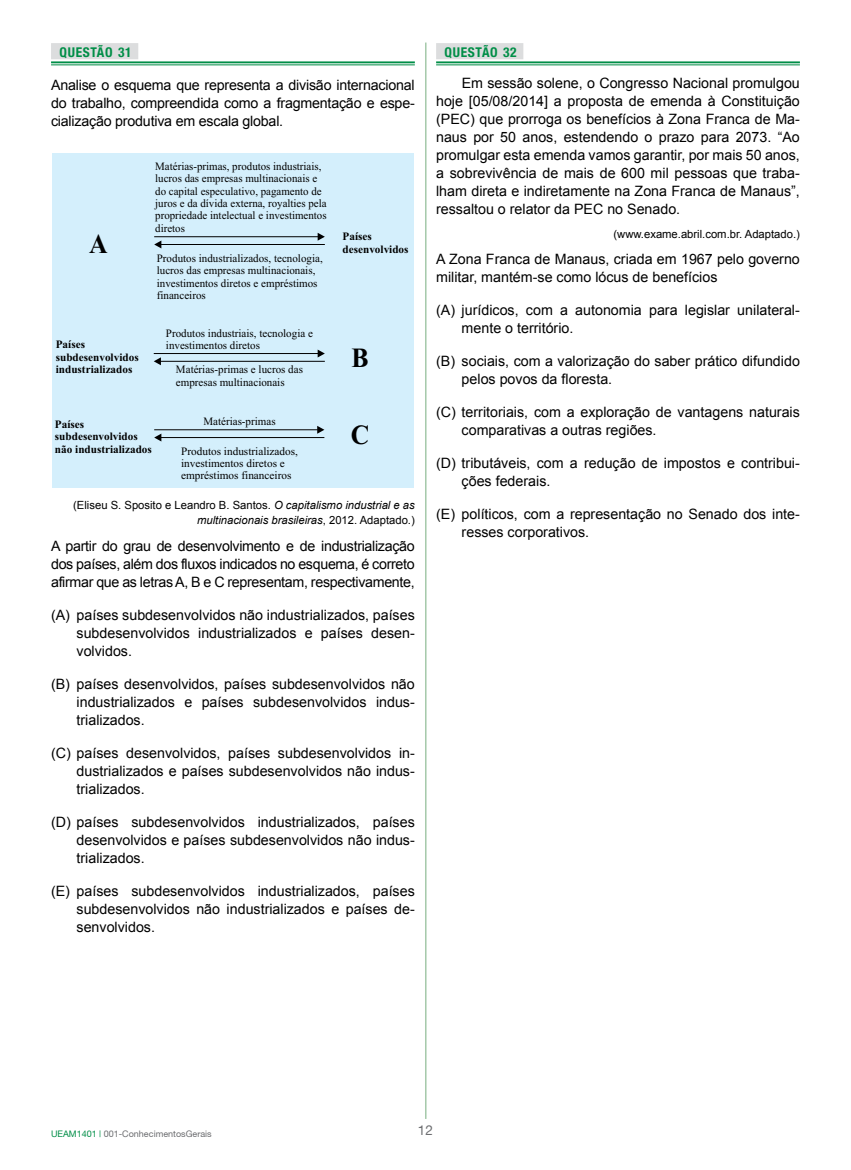
<style>
.page{position:relative;width:851px;height:1170px;background:#fff}
.page>*{position:absolute;margin:0;border:0;box-sizing:border-box;transform-origin:0 0}
.t1{font:700 27.75px "Times New Roman";color:#000;scale:.93 1}
.t2{font:14.25px/18px "Arial";color:#000;text-align:justify}
.t3{font:700 condensed 13.5px "Helvetica Neue LT Std";letter-spacing:.05em;color:#008e47}
.t4{font:13.5px "Helvetica 55 Roman";color:#6d6e71}
.t5{font:11.25px/12.3px "Times New Roman";color:#000}
.t6{font:italic 11.25px/15px "Arial";color:#000;text-align:right}
.t7{font:700 11.25px/12.5px "Times New Roman";color:#000}
.t8{font:11.25px "Arial";color:#000}
.t9{font:9px "Helvetica 55 Roman";color:#6d6e71}
.s1{font-style:normal}
.s2{color:#008e47}
</style>
<div class="page">
<hr style="left:425px;top:43px;width:1px;height:1075px;background:#78ae80">
<div style="left:436px;top:43px;width:87px;height:16px;background:#dcddde"></div>
<hr style="left:436px;top:61px;width:363px;height:2px;background:#008e47">
<hr style="left:436px;top:65px;width:363px;height:1px;background:#008e47">
<div style="left:51px;top:43px;width:87px;height:16px;background:#dcddde"></div>
<hr style="left:51px;top:61px;width:364px;height:2px;background:#008e47">
<hr style="left:51px;top:65px;width:364px;height:1px;background:#008e47">
<div style="left:52px;top:153px;width:361px;height:335px;background:#d4effc"></div>
<hr style="left:154px;top:353px;width:164px;height:1px;background:#000">
<svg style="left:317px;top:349px;width:8px;height:8px"></svg>
<hr style="left:160px;top:361px;width:165px;height:1px;background:#000">
<svg style="left:154px;top:357px;width:7px;height:8px"></svg>
<hr style="left:154px;top:236px;width:164px;height:1px;background:#000">
<svg style="left:317px;top:233px;width:8px;height:8px"></svg>
<hr style="left:161px;top:244px;width:164px;height:1px;background:#000">
<svg style="left:154px;top:240px;width:7px;height:8px"></svg>
<hr style="left:154px;top:429px;width:164px;height:1px;background:#000">
<svg style="left:317px;top:426px;width:7px;height:7px"></svg>
<hr style="left:161px;top:437px;width:163px;height:1px;background:#000">
<svg style="left:154px;top:434px;width:7px;height:7px"></svg>
<p class="t3" style="left:60px;top:44px;width:74px">QUESTÃO 31</p>
<p class="t2" style="left:51px;top:76px;width:365px">Analise o esquema que representa a divisão internacional do trabalho, compreendida como a fragmentação e espe&shy;cialização produtiva em escala global.</p>
<p class="t5" style="left:155px;top:161px;width:173px">Matérias-primas, produtos industriais, lucros das empresas multinacionais e do capital especulativo, pagamento de juros e da dívida externa, royalties pela propriedade intelectual e investimentos diretos</p>
<p class="t5" style="left:157px;top:253px;width:167px">Produtos industrializados, tecnologia, lucros das empresas multinacionais, investimentos diretos e empréstimos financeiros</p>
<p class="t5" style="left:166px;top:328px;width:148px">Produtos industriais, tecnologia e investimentos diretos</p>
<p class="t7" style="left:342px;top:230px;width:31px">Países</p>
<p class="t1" style="left:89px;top:227px;width:21px">A</p>
<p class="t7" style="left:342px;top:242px;width:68px">desenvolvidos</p>
<p class="t7" style="left:56px;top:338px;width:84px">Países subdesenvolvidos industrializados</p>
<p class="t1" style="left:351px;top:341px;width:20px">B</p>
<p class="t5" style="left:176px;top:364px;width:128px">Matérias-primas e lucros das empresas multinacionais</p>
<p class="t5" style="left:203px;top:416px;width:74px">Matérias-primas</p>
<p class="t5" style="left:181px;top:446px;width:118px">Produtos industrializados, investimentos diretos e empréstimos financeiros</p>
<p class="t6" style="left:73px;top:498px;width:343px"><span class="s1">(Eliseu S. Sposito e Leandro B. Santos.</span> O capitalismo industrial e as multinacionais brasileiras<span class="s1">, 2012. Adaptado.)</span></p>
<p class="t2" style="left:51px;top:537px;width:365px">A partir do grau de desenvolvimento e de industrialização dos países, além dos fluxos indicados no esquema, é correto afirmar que as letras A, B e C representam, respectivamente,</p>
<p class="t2" style="left:77px;top:606px;width:340px;text-indent:-26px">(A) países subdesenvolvidos não industrializados, países subdesenvolvidos industrializados e países desen&shy;volvidos.</p>
<p class="t2" style="left:77px;top:674px;width:340px;text-indent:-26px">(B) países desenvolvidos, países subdesenvolvidos não industrializados e países subdesenvolvidos indus&shy;trializados.</p>
<p class="t2" style="left:77px;top:743px;width:340px;text-indent:-26px">(C) países desenvolvidos, países subdesenvolvidos in&shy;dustrializados e países subdesenvolvidos não indus&shy;trializados.</p>
<p class="t2" style="left:77px;top:812px;width:340px;text-indent:-26px">(D) países subdesenvolvidos industrializados, países desenvolvidos e países subdesenvolvidos não indus&shy;trializados.</p>
<p class="t2" style="left:77px;top:881px;width:340px;text-indent:-26px">(E) países subdesenvolvidos industrializados, países subdesenvolvidos não industrializados e países de&shy;senvolvidos.</p>
<p class="t7" style="left:55px;top:417px;width:98px">Países subdesenvolvidos não industrializados</p>
<p class="t1" style="left:351px;top:418px;width:21px">C</p>
<p class="t3" style="left:444px;top:44px;width:74px">QUESTÃO 32</p>
<p class="t2" style="left:436px;top:74px;width:365px;text-indent:26px">Em sessão solene, o Congresso Nacional promulgou hoje [05/08/2014] a proposta de emenda à Constituição (PEC) que prorroga os benefícios à Zona Franca de Ma&shy;naus por 50 anos, estendendo o prazo para 2073. “Ao promulgar esta emenda vamos garantir, por mais 50 anos, a sobrevivência de mais de 600 mil pessoas que traba&shy;lham direta e indiretamente na Zona Franca de Manaus”, ressaltou o relator da PEC no Senado.</p>
<p class="t8" style="left:613px;top:226px;width:188px">(www.exame.abril.com.br. Adaptado.)</p>
<p class="t2" style="left:436px;top:250px;width:365px">A Zona Franca de Manaus, criada em 1967 pelo governo militar, mantém-se como lócus de benefícios</p>
<p class="t2" style="left:461px;top:301px;width:340px;text-indent:-26px">(A) jurídicos, com a autonomia para legislar unilateral&shy;mente o território.</p>
<p class="t2" style="left:461px;top:352px;width:340px;text-indent:-26px">(B) sociais, com a valorização do saber prático difundido pelos povos da floresta.</p>
<p class="t2" style="left:461px;top:403px;width:340px;text-indent:-26px">(C) territoriais, com a exploração de vantagens naturais comparativas a outras regiões.</p>
<p class="t2" style="left:461px;top:454px;width:340px;text-indent:-26px">(D) tributáveis, com a redução de impostos e contribui&shy;ções federais.</p>
<p class="t2" style="left:461px;top:504px;width:340px;text-indent:-26px">(E) políticos, com a representação no Senado dos inte&shy;resses corporativos.</p>
<p class="t9" style="left:51px;top:1128px;width:162px"><span class="s2">UEAM1401 |</span> 001-ConhecimentosGerais</p>
<p class="t4" style="left:418px;top:1122px;width:17px">12</p>
</div>
